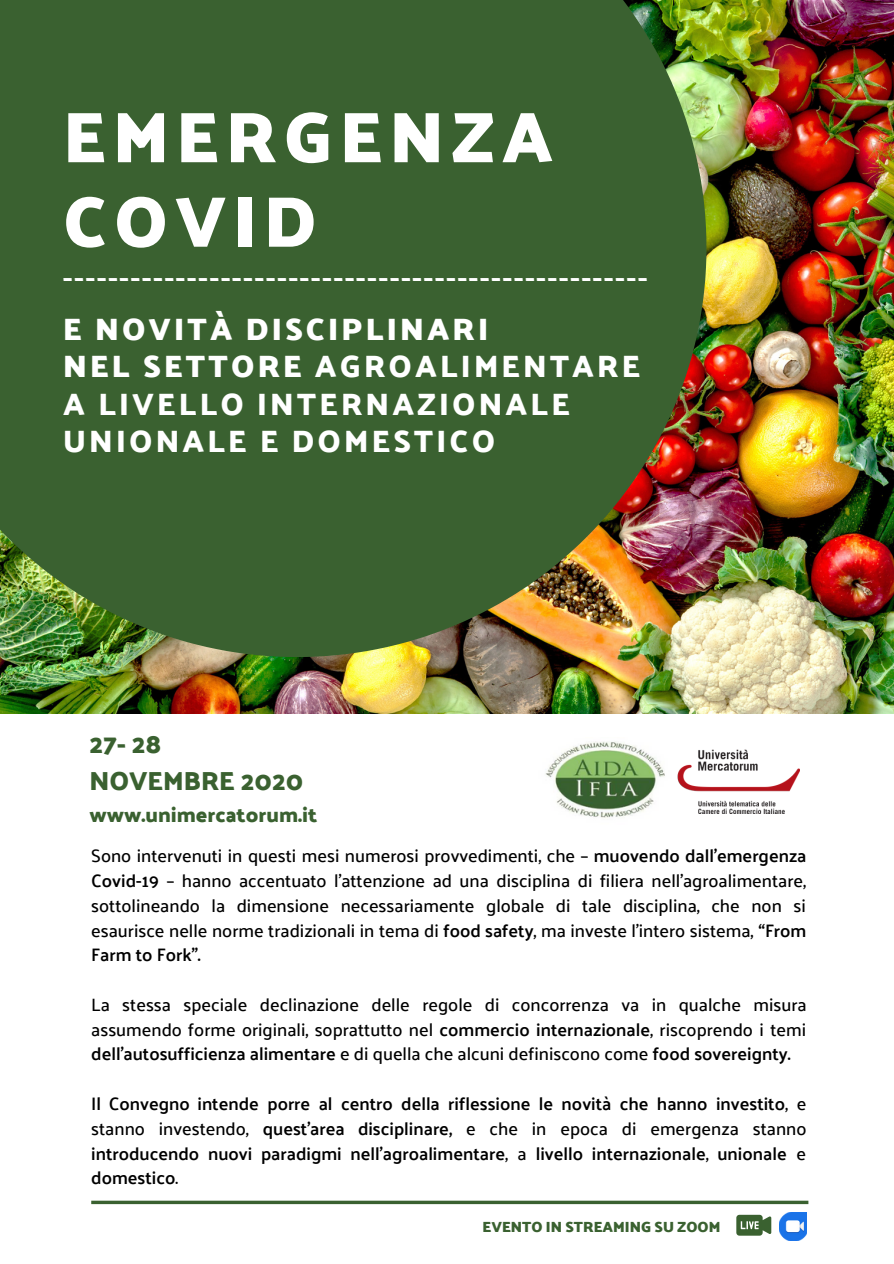
<style>
.page{position:relative;width:894px;height:1264px;background:#fff}
.page>*{position:absolute;margin:0;border:0;box-sizing:border-box;transform-origin:0 0}
.t1{font:700 72px/84.4px "Palanquin Dark";letter-spacing:.1em;color:#fff}
.t2{font:600 31.5px/37.2px "Palanquin Dark";letter-spacing:.1em;color:#fff}
.t3{font:600 26.7px/37.2px "Palanquin Dark";color:#3a6130}
.t4{font:700 21px "Palanquin Dark";color:#fff}
.t5{font:600 21px "Palanquin Dark";color:#3a6130}
.t6{font:500 18px/24.8px "Palanquin";color:#000;text-align:justify}
.t7{font:600 18px/24.8px "Palanquin";color:#000;text-align:justify}
.t8{font:700 15px "Palanquin Dark";color:#3a6130}
.s1{font-weight:700}
.s2{font-weight:600}
.s3{font-weight:500}
</style>
<div class="page">
<img style="left:0;top:0;width:893px;height:713px">
<svg style="left:0;top:0;width:706px;height:657px;background:#446332"></svg>
<svg style="left:91px;top:1200px;width:717px;height:4px;background:#5b7c53"></svg>
<img style="left:545px;top:741px;width:120px;height:77px">
<img style="left:677px;top:749px;width:122px;height:64px">
<svg style="left:736px;top:1214px;width:35px;height:21px"></svg>
<img style="left:779px;top:1212px;width:27px;height:28px">
<h1 class="t1" style="left:63px;top:95px;width:491px">EMERGENZA<br>COVID</h1>
<p class="t4" style="left:63px;top:261px;width:585px">____________________________________________________</p>
<h2 class="t2" style="left:63px;top:311px;width:578px"><span class="s1">E NOVITÀ DISCIPLINARI<br>NEL SETTORE</span> AGROALIMENTARE<br>A LIVELLO INTERNAZIONALE<br>UNIONALE E DOMESTICO</h2>
<h3 class="t3" style="left:89px;top:725px;width:215px">27- 28<br>NOVEMBRE 2020</h3>
<p class="t5" style="left:89px;top:802px;width:229px">www.unimercatorum.it</p>
<p class="t6" style="left:91px;top:843px;width:716px">Sono intervenuti in questi mesi numerosi provvedimenti, che – <span class="s2">muovendo dall’emergenza Covid-19</span> – hanno accentuato l’attenzione ad una disciplina di filiera nell’agroalimentare, sottolineando la dimensione necessariamente globale di tale disciplina, che non si esaurisce nelle norme tradizionali in tema di <span class="s2">food safety</span>, ma investe l’intero sistema, <span class="s2">“From Farm to Fork”.</span></p>
<p class="t6" style="left:91px;top:992px;width:716px">La stessa speciale declinazione delle regole di concorrenza va in qualche misura assumendo forme originali, soprattutto nel <span class="s2">commercio internazionale</span>, riscoprendo i temi <span class="s2">dell’autosufficienza alimentare</span> e di quella che alcuni definiscono come <span class="s2">food sovereignty.</span></p>
<p class="t7" style="left:91px;top:1091px;width:716px">Il Convegno intende porre al centro della riflessione le novità che hanno investito<span class="s3">, e stanno investendo,</span> quest’area disciplinare, <span class="s3">e che in epoca di emergenza stanno </span>introducendo nuovi paradigmi nell’agroalimentare<span class="s3">, a</span> livello internazionale<span class="s3">,</span> unionale <span class="s3">e </span>domestico<span class="s3">.</span></p>
<p class="t8" style="left:482px;top:1218px;width:239px">EVENTO IN STREAMING SU ZOOM</p>
</div>
